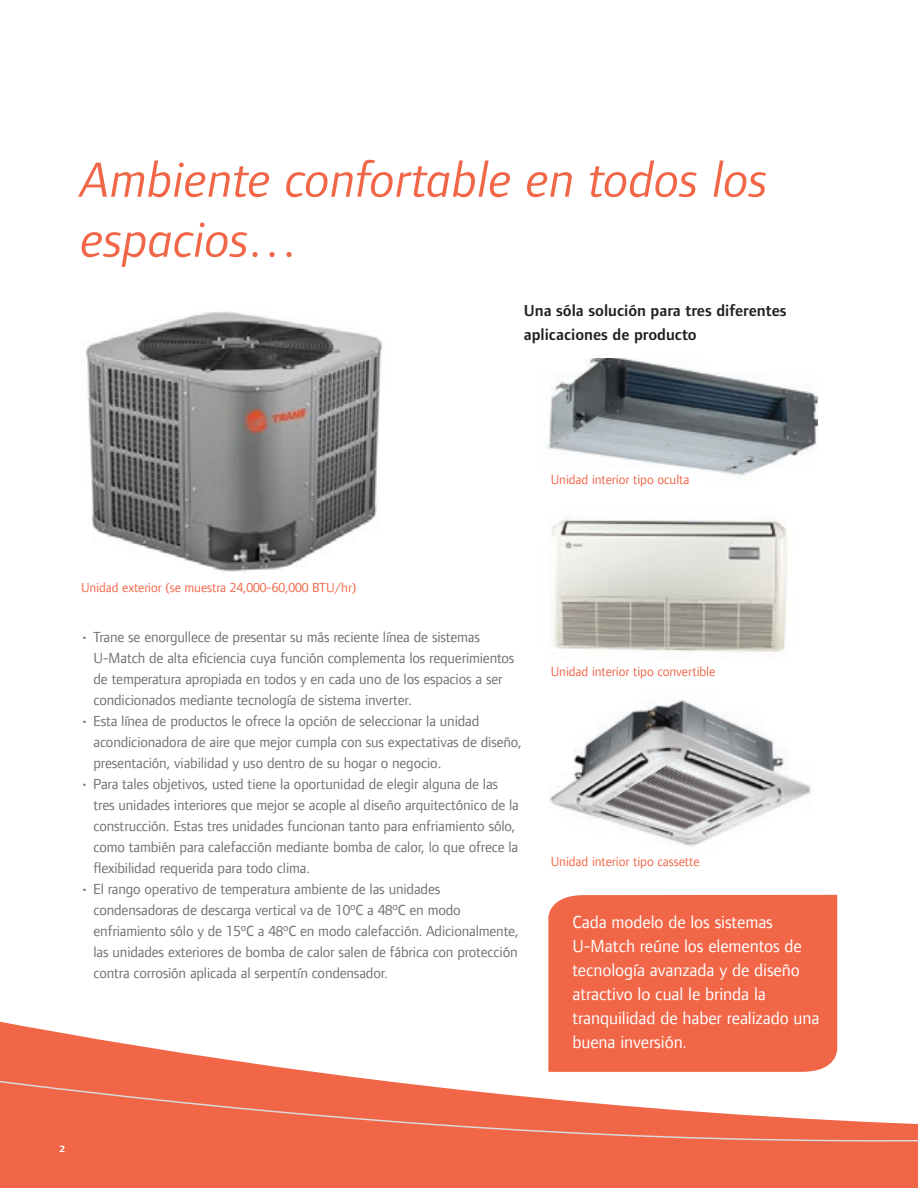
<style>
.page{position:relative;width:918px;height:1188px;background:#fff}
.page>*{position:absolute;margin:0;border:0;box-sizing:border-box;transform-origin:0 0}
.Italic_Head_7417{font:italic 51px/60px "Foundry Form Sans";color:#f26648}
.Sidebar_Text_-_Trane{font:18px/24px "Foundry Form Sans";letter-spacing:-.005em;color:#fff}
.A_Head{font:600 16.5px/24px "Foundry Form Sans";color:#231f20}
.t1{font:15px/21px "Foundry Form Sans";letter-spacing:-.01em;color:#717074}
.Caption_Text_-_Trane{font:13.5px "Foundry Form Sans";letter-spacing:-.005em;color:#f26648}
</style>
<div class="page">
<svg style="left:0;top:1019px;width:918px;height:169px"></svg>
<svg style="left:0;top:1048px;width:918px;height:130px"></svg>
<div style="left:548px;top:895px;width:289px;height:177px;background:#f26648"></div>
<img style="left:547px;top:359px;width:271px;height:118px">
<img style="left:551px;top:519px;width:236px;height:133px">
<img style="left:549px;top:700px;width:262px;height:146px">
<img style="left:85px;top:312px;width:298px;height:260px">
<p class="Italic_Head_7417" style="left:81px;top:149px;width:689px">Ambiente confortable en todos los espacios…</p>
<p class="A_Head" style="left:524px;top:298px;width:264px">Una sóla solución para tres diferentes aplicaciones de producto</p>
<p class="Caption_Text_-_Trane" style="left:551px;top:472px;width:140px">Unidad interior tipo oculta</p>
<p class="Caption_Text_-_Trane" style="left:81px;top:579px;width:277px">Unidad exterior (se muestra 24,000-60,000 BTU/hr)</p>
<p class="t1" style="left:94px;top:627px;width:422px;text-indent:-13px">• Trane se enorgullece de presentar su más reciente línea de sistemas U-Match de alta eficiencia cuya función complementa los requerimientos de temperatura apropiada en todos y en cada uno de los espacios a ser condicionados mediante tecnología de sistema inverter.</p>
<p class="t1" style="left:94px;top:711px;width:430px;text-indent:-13px">• Esta línea de productos le ofrece la opción de seleccionar la unidad acondicionadora de aire que mejor cumpla con sus expectativas de diseño, presentación, viabilidad y uso dentro de su hogar o negocio.</p>
<p class="t1" style="left:94px;top:774px;width:427px;text-indent:-13px">• Para tales objetivos, usted tiene la oportunidad de elegir alguna de las tres unidades interiores que mejor se acople al diseño arquitectónico de la construcción. Estas tres unidades funcionan tanto para enfriamiento sólo, como también para calefacción mediante bomba de calor, lo que ofrece la flexibilidad requerida para todo clima.</p>
<p class="t1" style="left:94px;top:879px;width:427px;text-indent:-13px">• El rango operativo de temperatura ambiente de las unidades condensadoras de descarga vertical va de 10ºC a 48ºC en modo enfriamiento sólo y de 15ºC a 48ºC en modo calefacción. Adicionalmente, las unidades exteriores de bomba de calor salen de fábrica con protección contra corrosión aplicada al serpentín condensador.</p>
<p class="Caption_Text_-_Trane" style="left:551px;top:664px;width:166px">Unidad interior tipo convertible</p>
<p class="Caption_Text_-_Trane" style="left:551px;top:854px;width:150px">Unidad interior tipo cassette</p>
<p class="Sidebar_Text_-_Trane" style="left:572px;top:909px;width:249px">Cada modelo de los sistemas<br>U-Match reúne los elementos de tecnología avanzada y de diseño atractivo lo cual le brinda la tranquilidad de haber realizado una buena inversión.</p>
</div>
